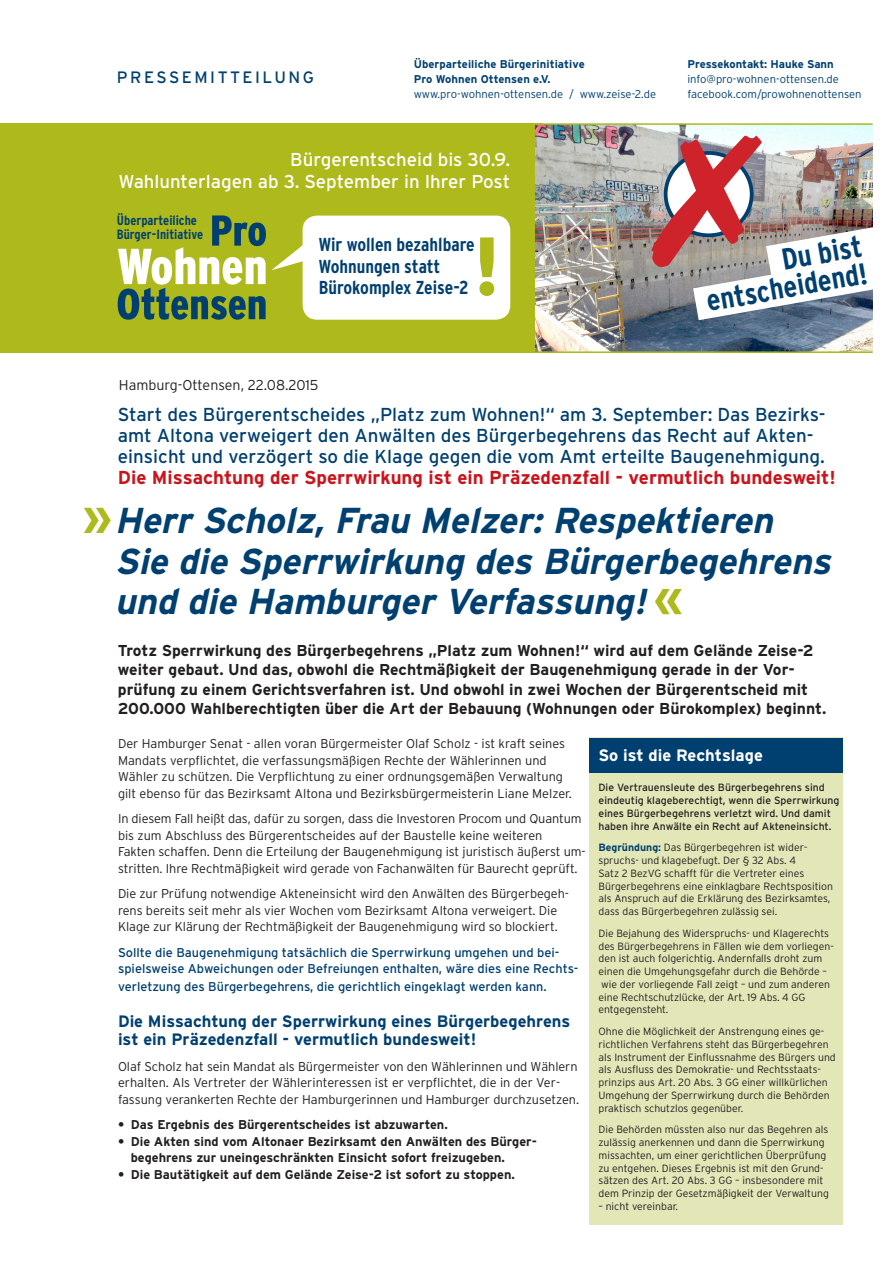
<style>
.page{position:relative;width:893px;height:1263px;background:#fff}
.page>*{position:absolute;margin:0;border:0;box-sizing:border-box;transform-origin:0 0}
.t1{font:700 48px "Interstate";color:#aeb91c}
.t2{font:italic 700 36px/40.5px "Interstate";color:#004071}
.t3{font:700 condensed 30.15px "Interstate";color:#004071}
.t4{font:18.75px/21px "Interstate";color:#004071}
.t5{font:700 18.75px "Interstate";color:#ca141c}
.t6{font:700 condensed 18.75px/21.9px "Interstate";color:#004071}
.t7{font:18.6px/22px "Interstate";color:#fff;text-align:right}
.t8{font:700 16.5px/18px "Interstate";color:#004071}
.t9{font:700 16.5px "Interstate";color:#fff}
.t10{font:16.5px "Interstate";color:#004071}
.t11{font:700 15.75px/19.5px "Interstate";color:#231f20}
.t12{font:300 14.25px "Interstate";color:#231f20}
.t13{font:700 condensed 13.35px/14.2px "Interstate";color:#004071}
.t14{font:300 12.75px/16.5px "Interstate";letter-spacing:-.005em;color:#231f20}
.t15{font:700 12.75px/16.5px "Interstate";color:#231f20}
.t16{font:12.75px/16.5px "Interstate";color:#004071}
.t17{font:300 11.25px/15px "Interstate";color:#004071}
.t18{font:700 11.25px/15px "Interstate";letter-spacing:.005em;color:#004071}
.t19{font:300 10.5px/12.8px "Interstate";color:#231f20}
.t20{font:10.5px/12.8px "Interstate";color:#231f20}
.s1{font-weight:700;color:#004071}
</style>
<div class="page">
<div style="left:0;top:123px;width:542px;height:230px;background:#aeb91c"></div>
<div style="left:303px;top:216px;width:207px;height:104px;background:#fff;border-radius:14px"></div>
<svg style="left:479px;top:237px;width:15px;height:59px"></svg>
<svg style="left:118px;top:215px;width:192px;height:105px"></svg>
<div style="left:589px;top:738px;width:254px;height:487px;background:#e3e6b7"></div>
<div style="left:589px;top:738px;width:254px;height:34px;background:#004071"></div>
<img style="left:536px;top:125px;width:337px;height:226px">
<img style="left:651px;top:135px;width:222px;height:185px">
<hr style="left:0;top:123px;width:873px;height:2px;background:#aeb91c">
<hr style="left:0;top:351px;width:873px;height:2px;background:#aeb91c">
<h3 class="t10" style="left:117px;top:68px;width:198px">Pressemitteilung</h3>
<p class="t18" style="left:414px;top:56px;width:173px">Überparteiliche Bürgerinitiative<br>Pro Wohnen Ottensen e.V.</p>
<p class="t17" style="left:414px;top:86px;width:244px">www.pro-wohnen-ottensen.de / www.zeise-2.de</p>
<h3 class="t7" style="left:119px;top:148px;width:393px">Bürgerentscheid bis 30.9.<br>Wahlunterlagen ab 3. September in I hrer Post</h3>
<p class="t13" style="left:117px;top:213px;width:88px">Überparteiliche<br>Bürger-Initiative</p>
<h3 class="t6" style="left:319px;top:233px;width:157px">Wir wollen bezahlbare<br>Wohnungen statt<br>Bürokomplex Zeise-2</h3>
<h3 class="t12" style="left:119px;top:377px;width:201px">Hamburg-Ottensen, 22.08.2015</h3>
<p class="t18" style="left:687px;top:56px;width:148px">Pressekontakt: Hauke Sann</p>
<p class="t17" style="left:687px;top:71px;width:176px">info@pro-wohnen-ottensen.de facebook.com/prowohnenottensen</p>
<h3 class="t3" style="left:779px;top:243px;width:83px;rotate:-10deg">Du bist</h3>
<h3 class="t3" style="left:704px;top:284px;width:164px;rotate:-10deg">entscheidend!</h3>
<h3 class="t4" style="left:118px;top:403px;width:709px">Start des Bürgerentscheides „Platz zum Wohnen!“ am 3. September: Das Bezirks&shy;amt Altona verweigert den Anwälten des Bürgerbegehrens das Recht auf Akten&shy;einsicht und verzögert so die Klage gegen die vom Amt erteilte Baugenehmigung.</h3>
<h3 class="t5" style="left:118px;top:466px;width:719px">Die Missachtung der Sperrwirkung ist ein Präzedenzfall - vermutlich bundesweit!</h3>
<h2 class="t2" style="left:115px;top:500px;width:726px">HerrScholz,Frau Melzer:Respektieren<br>Sie die Sperrwirkung des Bürgerbegehrens und die HamburgerVerfassung!</h2>
<h1 class="t1" style="left:82px;top:489px;width:32px">»</h1>
<h1 class="t1" style="left:684px;top:633px;width:32px;rotate:-180deg">»</h1>
<p class="t11" style="left:118px;top:640px;width:710px">Trotz Sperrwirkung des Bürgerbegehrens „Platz zum Wohnen!“ wird auf dem Gelände Zeise-2 weiter gebaut. Und das, obwohl die Rechtmäßigkeit der Baugenehmigung gerade in der Vor&shy;prüfung zu einem Gerichtsverfahren ist. Und obwohl in zwei Wochen der Bürgerentscheid mit 200.000 Wahlberechtigten über die Art der Bebauung (Wohnungen oder Bürokomplex) beginnt.</p>
<p class="t14" style="left:118px;top:735px;width:455px">Der Hamburger Senat - allen voran Bürgermeister Olaf Scholz - ist kraft seines Mandats verpflichtet, die verfassungsmäßigen Rechte der Wählerinnen und Wähler zu schützen. Die Verpflichtung zu einer ordnungsgemäßen Verwaltung gilt ebenso für das Bezirksamt Altona und Bezirksbürgermeisterin Liane Melzer.</p>
<p class="t14" style="left:118px;top:810px;width:469px">In diesem Fall heißt das, dafür zu sorgen, dass die Investoren Procom und Quantum bis zum Abschluss des Bürgerentscheides auf der Baustelle keine weiteren<br>Fakten schaffen. Denn die Erteilung der Baugenehmigung ist juristisch äußerst um&shy;stritten. Ihre Rechtmäßigkeit wird gerade von Fachanwälten für Baurecht geprüft.</p>
<p class="t14" style="left:118px;top:885px;width:453px">Die zur Prüfung notwendige Akteneinsicht wird den Anwälten des Bürgerbegeh&shy;rens bereits seit mehr als vier Wochen vom Bezirksamt Altona verweigert. Die<br>Klage zur Klärung der Rechtmäßigkeit der Baugenehmigung wird so blockiert.</p>
<p class="t16" style="left:118px;top:944px;width:462px">Sollte die Baugenehmigung tatsächlich die Sperrwirkung umgehen und bei&shy;spielsweise Abweichungen oder Befreiungen enthalten, wäre dies eine Rechts-</p>
<p class="t16" style="left:118px;top:978px;width:430px">verletzung des Bürgerbegehrens, die gerichtlich eingeklagt werden kann.</p>
<h3 class="t8" style="left:118px;top:1012px;width:454px">Die Missachtung der Sperrwirkung eines Bürgerbegehrens ist ein Präzedenzfall - vermutlich bundesweit!</h3>
<p class="t14" style="left:118px;top:1058px;width:463px">Olaf Scholz hat sein Mandat als Bürgermeister von den Wählerinnen und Wählern erhalten. Als Vertreter der Wählerinteressen ist er verpflichtet, die in der Ver&shy;fassung verankerten Rechte der Hamburgerinnen und Hamburger durchzusetzen.</p>
<p class="t15" style="left:118px;top:1116px;width:331px">• Das Ergebnis des Bürgerentscheides ist abzuwarten.</p>
<p class="t15" style="left:131px;top:1133px;width:408px;text-indent:-13px">• Die Akten sind vom Altonaer Bezirksamt den Anwälten des Bürger&shy;begehrens zur uneingeschränkten Einsicht sofort freizugeben.</p>
<p class="t15" style="left:118px;top:1166px;width:398px">• Die Bautätigkeit auf dem Gelände Zeise-2 ist sofort zu stoppen.</p>
<h3 class="t9" style="left:598px;top:746px;width:166px">So ist die Rechtslage</h3>
<p class="t20" style="left:598px;top:781px;width:242px">Die Vertrauensleute des Bürgerbegehrens sind eindeutig klageberechtigt, wenn die Sperrwirkung eines Bürgerbegehrens verletzt wird. U nd damit haben ihre Anwälte ein Recht auf Akteneinsicht.</p>
<p class="t19" style="left:598px;top:841px;width:236px"><span class="s1">Begründung:</span> Das Bürgerbegehren ist wider&shy;spruchs- und klagebefugt. Der § 32 Abs. 4<br>Satz 2 BezVG schafft für die Vertreter eines Bürgerbegehrens eine einklagbare Rechtsposition als Anspruch auf die Erklärung des Bezirksamtes, dass das Bürgerbegehren zulässig sei.</p>
<p class="t19" style="left:598px;top:927px;width:237px">Die Bejahung des Widerspruchs- und Klagerechts des Bürgerbegehrens in Fällen wie dem vorliegen&shy;den ist auch folgerichtig. Andernfalls droht zum einen die Umgehungsgefahr durch die Behörde – wie der vorliegende Fall zeigt – und zum anderen eine Rechtschutzlücke, der Art. 19 Abs. 4 GG entgegensteht.</p>
<p class="t19" style="left:598px;top:1025px;width:239px">Ohne die Möglichkeit der Anstrengung eines ge&shy;richtlichen Verfahrens steht das Bürgerbegehren als Instrument der Einflussnahme des Bürgers und als Ausfluss des Demokratie- und Rechtsstaats&shy;prinzips aus Art. 20 Abs. 3 GG einer willkürlichen Umgehung der Sperrwirkung durch die Behörden praktisch schutzlos gegenüber.</p>
<p class="t19" style="left:598px;top:1123px;width:232px">Die Behörden müssten also nur das Begehren als zulässig anerkennen und dann die Sperrwirkung missachten, um einer gerichtlichen Überprüfung zu entgehen. Dieses Ergebnis ist mit den Grund&shy;sätzen des Art. 20 Abs. 3 GG – insbesondere mit dem Prinzip der Gesetzmäßigkeit der Verwaltung</p>
<p class="t19" style="left:598px;top:1200px;width:81px">– nicht vereinbar.</p>
</div>
